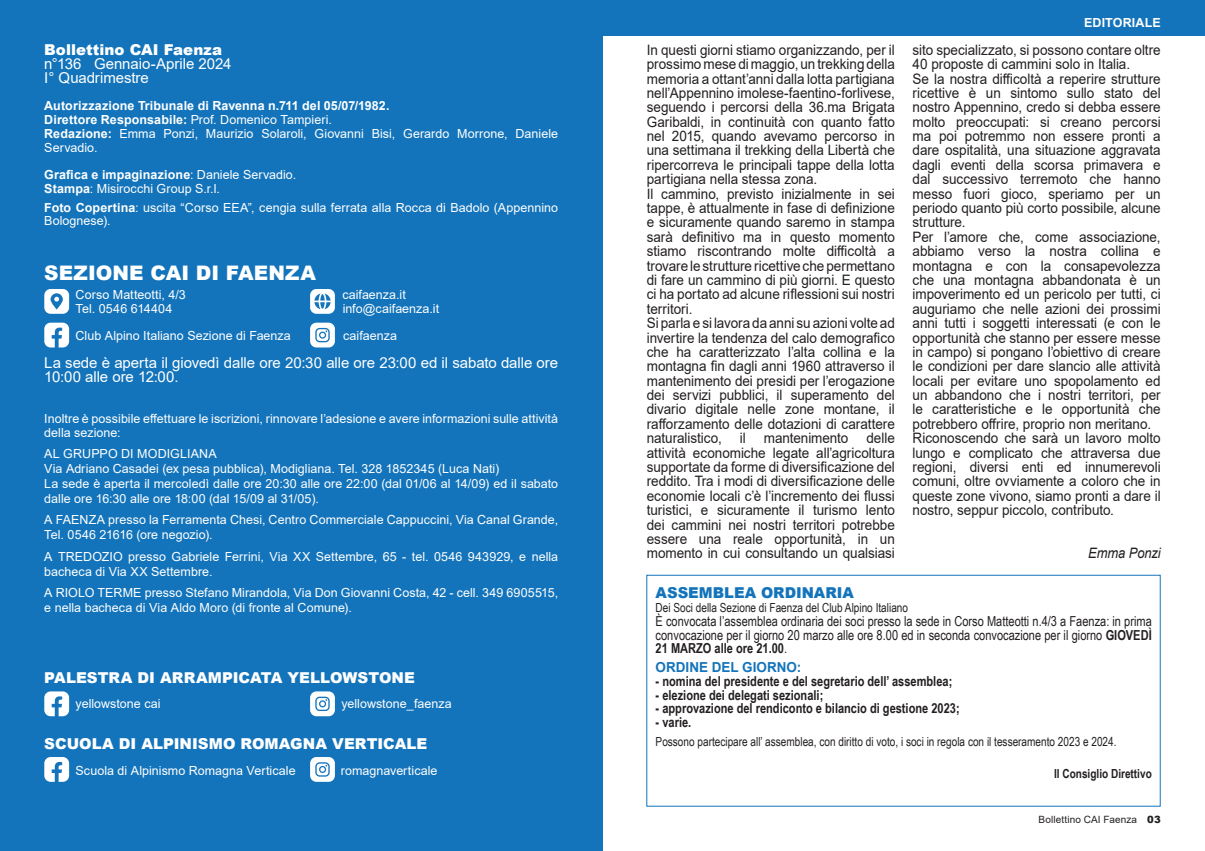
<style>
.page{position:relative;width:1205px;height:851px;background:#fff}
.page>*{position:absolute;margin:0;border:0;box-sizing:border-box;transform-origin:0 0}
.t1{font:900 20px "Arial";letter-spacing:.005em;color:#fff}
.t2{font:15px/13.8px "Arial";letter-spacing:-.005em;color:#fff}
.t3{font:900 15px "Arial";color:#fff}
.t4{font:900 15px "Arial";color:#1374bb}
.t5{font:14.38px/14.4px "Arial";letter-spacing:-.005em;color:#231f20;scale:.94 1}
.t6{font:italic 14.38px "Arial";letter-spacing:-.01em;color:#231f20;scale:.9 1}
.t7{font:13.75px/13.8px "Arial Narrow";color:#231f20;text-align:justify}
.t8{font:700 13.75px "Arial Narrow";color:#231f20}
.t9{font:700 13.75px "Arial";color:#1374bb}
.t10{font:12.5px/13.8px "Arial";letter-spacing:.005em;color:#fff}
.t11{font:12.5px "Arial Narrow";color:#231f20}
.t12{font:700 12.5px "Arial Narrow";color:#231f20}
.t13{font:700 12.5px "Arial";letter-spacing:.01em;color:#fff}
.t14{font:10px "Arial";letter-spacing:.01em;color:#231f20}
.s1{font-weight:700}
.s2{font-weight:900}
</style>
<div class="page">
<div style="left:0;top:0;width:602px;height:850px;background:#1374bb"></div>
<div style="left:592px;top:0;width:613px;height:35px;background:#1374bb"></div>
<div style="left:646px;top:574px;width:514px;height:232px;border:1px solid #1374bb"></div>
<svg style="left:310px;top:289px;width:25px;height:25px"></svg>
<svg style="left:310px;top:322px;width:25px;height:25px"></svg>
<svg style="left:310px;top:691px;width:25px;height:25px"></svg>
<svg style="left:310px;top:757px;width:25px;height:24px"></svg>
<svg style="left:44px;top:322px;width:25px;height:25px"></svg>
<svg style="left:44px;top:691px;width:25px;height:25px"></svg>
<svg style="left:44px;top:757px;width:25px;height:24px"></svg>
<svg style="left:44px;top:289px;width:25px;height:25px"></svg>
<p class="t3" style="left:44px;top:39px;width:179px">Bollettino CAI Faenza</p>
<p class="t2" style="left:44px;top:57px;width:189px">n°136 Gennaio-Aprile 2024<br>I° Quadrimestre</p>
<p class="t10" style="left:44px;top:99px;width:515px"><span class="s1">Autorizzazione Tribunale di Ravenna n.711 del 05/07/1982.<br>Direttore Responsabile:</span> Prof. Domenico Tampieri.<br><span class="s1">Redazione:</span> Emma Ponzi, Maurizio Solaroli, Giovanni Bisi, Gerardo Morrone, Daniele Servadio.</p>
<p class="t10" style="left:44px;top:168px;width:253px"><span class="s1">Grafica e impaginazione</span>: Daniele Servadio.<br><span class="s1">Stampa</span>: Misirocchi Group S.r.l.</p>
<p class="t10" style="left:44px;top:200px;width:515px"><span class="s1">Foto Copertina</span>: uscita “Corso EEA”, cengia sulla ferrata alla Rocca di Badolo (Appennino<br>Bolognese).</p>
<h1 class="t1" style="left:44px;top:259px;width:273px">SEZIONE CAI DI FAENZA</h1>
<p class="t10" style="left:76px;top:288px;width:112px">Corso Matteotti, 4/3</p>
<p class="t10" style="left:342px;top:288px;width:65px">caifaenza.it</p>
<p class="t10" style="left:76px;top:301px;width:98px">Tel. 0546 614404</p>
<p class="t10" style="left:343px;top:301px;width:98px">info@caifaenza.it</p>
<p class="t10" style="left:76px;top:329px;width:217px">Club Alpino Italiano Sezione di Faenza</p>
<p class="t10" style="left:343px;top:329px;width:56px">caifaenza</p>
<p class="t2" style="left:44px;top:355px;width:515px">La sede è aperta il giovedì dalle ore 20:30 alle ore 23:00 ed il sabato dalle ore<br>10:00 alle ore 12:00.</p>
<p class="t10" style="left:44px;top:411px;width:515px">Inoltre è possibile effettuare le iscrizioni, rinnovare l’adesione e avere informazioni sulle attività della sezione:</p>
<p class="t10" style="left:44px;top:446px;width:515px;line-height:15px">AL GRUPPO DI MODIGLIANA<br>Via Adriano Casadei (ex pesa pubblica), Modigliana. Tel. 328 1852345 (Luca Nati)<br>La sede è aperta il mercoledì dalle ore 20:30 alle ore 22:00 (dal 01/06 al 14/09) ed il sabato dalle ore 16:30 alle ore 18:00 (dal 15/09 al 31/05).</p>
<p class="t10" style="left:44px;top:512px;width:515px;line-height:15px">A FAENZA presso la Ferramenta Chesi, Centro Commerciale Cappuccini, Via Canal Grande,<br>Tel. 0546 21616 (ore negozio).</p>
<p class="t10" style="left:44px;top:548px;width:515px;line-height:15px">A TREDOZIO presso Gabriele Ferrini, Via XX Settembre, 65 - tel. 0546 943929, e nella bacheca di Via XX Settembre.</p>
<p class="t10" style="left:44px;top:584px;width:515px;line-height:15px">A RIOLO TERME presso Stefano Mirandola, Via Don Giovanni Costa, 42 - cell. 349 6905515, e nella bacheca di Via Aldo Moro (di fronte al Comune).</p>
<p class="t3" style="left:44px;top:666px;width:372px">PALESTRA DI ARRAMPICATA YELLOWSTONE</p>
<p class="t10" style="left:76px;top:696px;width:86px">yellowstone cai</p>
<p class="t10" style="left:341px;top:696px;width:112px">yellowstone_faenza</p>
<p class="t3" style="left:44px;top:733px;width:384px">SCUOLA DI ALPINISMO ROMAGNA VERTICALE</p>
<p class="t10" style="left:76px;top:763px;width:222px">Scuola di Alpinismo Romagna Verticale</p>
<p class="t10" style="left:341px;top:763px;width:98px">romagnaverticale</p>
<p class="t13" style="left:1084px;top:13px;width:78px">EDITORIALE</p>
<p class="t5" style="left:647px;top:42px;width:265px">In questi giorni stiamo organizzando, per il prossimo mese di maggio, un trekking della memoria a ottant’anni dalla lotta partigiana nell’Appennino imolese-faentino-forlivese, seguendo i percorsi della 36.ma Brigata Garibaldi, in continuità con quanto fatto nel 2015, quando avevamo percorso in una settimana il trekking della Libertà che ripercorreva le principali tappe della lotta partigiana nella stessa zona.<br>Il cammino, previsto inizialmente in sei tappe, è attualmente in fase di definizione e sicuramente quando saremo in stampa sarà definitivo ma in questo momento stiamo riscontrando molte difficoltà a trovare le strutture ricettive che permettano di fare un cammino di più giorni. E questo ci ha portato ad alcune riflessioni sui nostri territori.<br>Si parla e si lavora da anni su azioni volte ad invertire la tendenza del calo demografico che ha caratterizzato l’alta collina e la montagna fin dagli anni 1960 attraverso il mantenimento dei presidi per l’erogazione dei servizi pubblici, il superamento del divario digitale nelle zone montane, il rafforzamento delle dotazioni di carattere naturalistico,</p>
<p class="t5" style="left:912px;top:42px;width:265px">sito specializzato, si possono contare oltre 40 proposte di cammini solo in Italia.<br>Se la nostra difficoltà a reperire strutture ricettive è un sintomo sullo stato del nostro Appennino, credo si debba essere molto preoccupati: si creano percorsi ma poi potremmo non essere pronti a dare ospitalità, una situazione aggravata dagli eventi della scorsa primavera e dal successivo terremoto che hanno messo fuori gioco, speriamo per un periodo quanto più corto possibile, alcune strutture.<br>Per l’amore che, come associazione, abbiamo verso la nostra collina e montagna e con la consapevolezza che una montagna abbandonata è un impoverimento ed un pericolo per tutti, ci auguriamo che nelle azioni dei prossimi anni tutti i soggetti interessati (e con le opportunità che stanno per essere messe in campo) si pongano l’obiettivo di creare le condizioni per dare slancio alle attività locali per evitare uno spopolamento ed un abbandono che i nostri territori, per le caratteristiche e le opportunità che potrebbero offrire, proprio non meritano.<br>Riconoscendo che sarà un lavoro molto lungo e complicato che attraversa due regioni, diversi enti ed innumerevoli comuni, oltre ovviamente a coloro che in queste zone vivono, siamo pronti a dare il nostro, seppur piccolo, contributo.</p>
<p class="t6" style="left:1088px;top:544px;width:82px">Emma Ponzi</p>
<p class="t5" style="left:647px;top:431px;width:265px;text-align:justify;text-indent:220px">delle attività economiche legate all’agricoltura supportate da forme di diversificazione del reddito. Tra i modi di diversificazione delle economie locali c’è l’incremento dei flussi turistici, e sicuramente il turismo lento dei cammini nei nostri territori potrebbe essere una reale opportunità, in un momento in cui consultando un qualsiasi</p>
<p class="t4" style="left:656px;top:582px;width:200px">ASSEMBLEA ORDINARIA</p>
<p class="t11" style="left:656px;top:598px;width:254px">Dei Soci della Sezione di Faenza del Club Alpino Italiano</p>
<p class="t7" style="left:656px;top:613px;width:498px">È convocata l’assemblea ordinaria dei soci presso la sede in Corso Matteotti n.4/3 a Faenza: in prima convocazione per il giorno 20 marzo alle ore 8.00 ed in seconda convocazione per il giorno <span class="s1">GIOVEDÌ 21 MARZO alle ore 21.00</span>.</p>
<p class="t9" style="left:656px;top:657px;width:147px">ORDINE DEL GIORNO:</p>
<p class="t8" style="left:656px;top:670px;width:298px">- nomina del presidente e del segretario dell’ assemblea;</p>
<p class="t8" style="left:656px;top:684px;width:169px">- elezione dei delegati sezionali;</p>
<p class="t8" style="left:656px;top:698px;width:305px">- approvazione del rendiconto e bilancio di gestione 2023;</p>
<p class="t8" style="left:656px;top:711px;width:37px">- varie.</p>
<p class="t11" style="left:656px;top:732px;width:462px">Possono partecipare all’ assemblea, con diritto di voto, i soci in regola con il tesseramento 2023 e 2024.</p>
<p class="t12" style="left:1054px;top:764px;width:99px">Il Consiglio Direttivo</p>
<p class="t5" style="left:740px;top:431px;width:8px">il</p>
<p class="t5" style="left:764px;top:431px;width:91px">mantenimento</p>
<p class="t14" style="left:1038px;top:812px;width:124px">Bollettino CAI Faenza <span class="s2">03</span></p>
</div>
